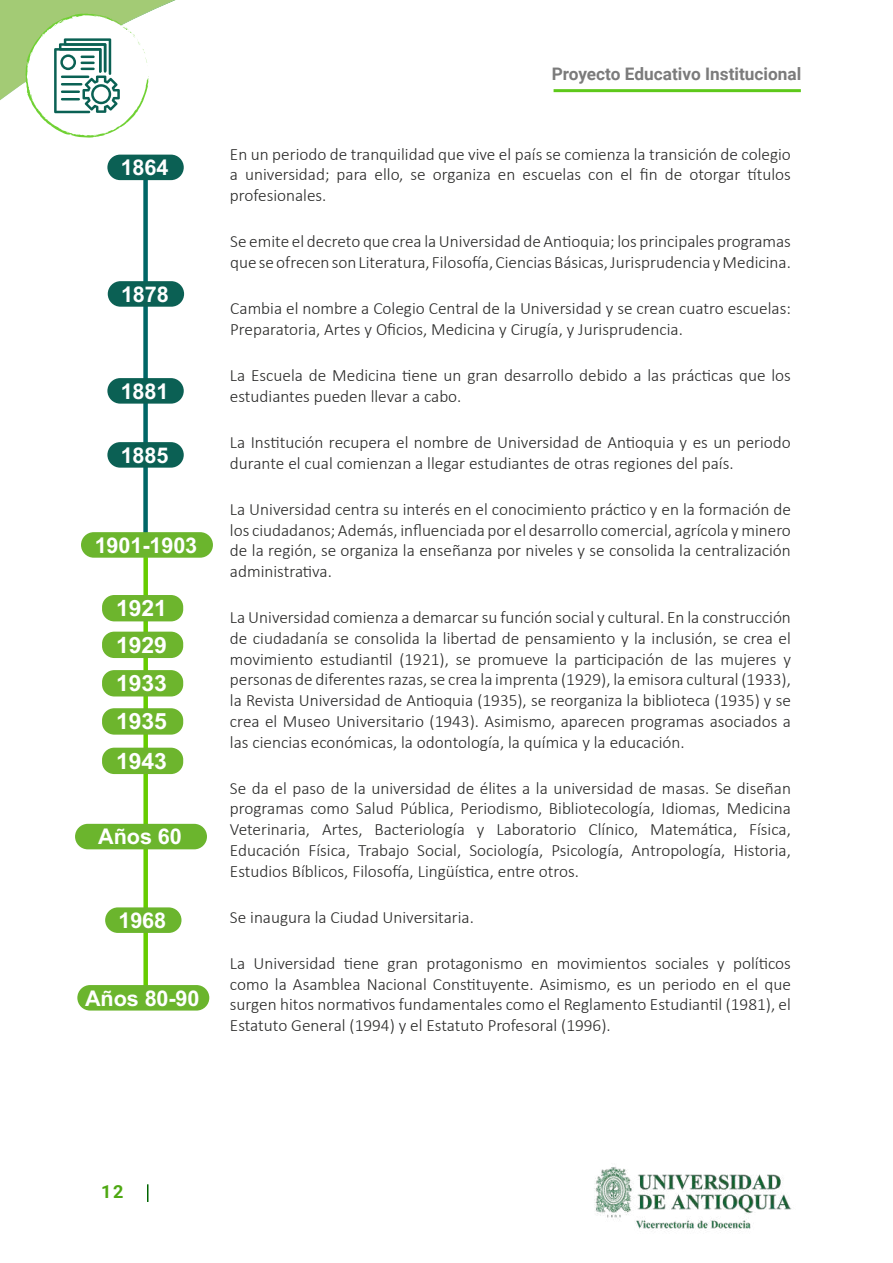
<style>
.page{position:relative;width:893px;height:1263px;background:#fff}
.page>*{position:absolute;margin:0;border:0;box-sizing:border-box;transform-origin:0 0}
.t1{font:700 22.35px/38.1px "Arial";letter-spacing:-.005em;color:#fff;text-align:justify}
.t2{font:700 21.6px "Arial";letter-spacing:-.005em;color:#fff}
.t3{font:700 18px "Roboto";color:#4ea812}
.t4{font:300 17.25px/20.7px "Calibri";color:#282827;text-align:justify}
.t5{font:700 17.25px "Roboto";color:#7b7b7b}
</style>
<div class="page">
<svg style="left:0;top:0;width:801px;height:100px"></svg>
<svg style="left:147px;top:1184px;width:1px;height:18px"></svg>
<img style="left:594px;top:1167px;width:198px;height:62px">
<hr style="left:554px;top:89px;width:247px;height:3px;background:#5ec91a">
<svg style="left:25px;top:13px;width:124px;height:125px"></svg>
<div style="left:143px;top:557px;width:5px;height:448px;background:#6c0"></div>
<div style="left:143px;top:158px;width:5px;height:389px;background:#066"></div>
<div style="left:107px;top:155px;width:77px;height:25px;background:#0b6054;border-radius:13px"></div>
<div style="left:107px;top:378px;width:77px;height:26px;background:#0b6054;border-radius:13px"></div>
<div style="left:107px;top:442px;width:77px;height:26px;background:#0b6054;border-radius:13px"></div>
<div style="left:81px;top:532px;width:132px;height:26px;background:#6bb52d;border-radius:13px"></div>
<div style="left:75px;top:824px;width:132px;height:25px;background:#6bb52d;border-radius:13px"></div>
<div style="left:105px;top:907px;width:76px;height:26px;background:#6bb52d;border-radius:13px"></div>
<div style="left:77px;top:985px;width:132px;height:25px;background:#6bb52d;border-radius:13px"></div>
<div style="left:108px;top:281px;width:76px;height:26px;background:#0b6054;border-radius:13px"></div>
<div style="left:102px;top:595px;width:81px;height:26px;background:#6db52d;border-radius:12px"></div>
<div style="left:102px;top:632px;width:81px;height:26px;background:#6db52d;border-radius:12px"></div>
<div style="left:102px;top:670px;width:81px;height:26px;background:#6db52d;border-radius:12px"></div>
<div style="left:102px;top:708px;width:81px;height:27px;background:#6db52d;border-radius:12px"></div>
<div style="left:102px;top:748px;width:81px;height:26px;background:#6db52d;border-radius:12px"></div>
<p class="t2" style="left:121px;top:152px;width:49px">1864</p>
<p class="t2" style="left:121px;top:279px;width:49px">1878</p>
<p class="t2" style="left:121px;top:376px;width:49px">1881</p>
<p class="t2" style="left:121px;top:440px;width:49px">1885</p>
<p class="t2" style="left:95px;top:530px;width:104px">1901-1903</p>
<p class="t1" style="left:116px;top:589px;width:52px">1921<br>1929<br>1933<br>1935<br>1943</p>
<p class="t2" style="left:98px;top:821px;width:85px">Años 60</p>
<p class="t2" style="left:118px;top:905px;width:49px">1968</p>
<p class="t2" style="left:85px;top:983px;width:116px">Años 80-90</p>
<p class="t5" style="left:552px;top:61px;width:251px">Proyecto Educativo Institucional</p>
<p class="t4" style="left:230px;top:143px;width:562px">En un periodo de tranquilidad que vive el país se comienza la transición de colegio a universidad; para ello, se organiza en escuelas con el fin de otorgar títulos profesionales.</p>
<p class="t4" style="left:230px;top:231px;width:562px">Se emite el decreto que crea la Universidad de Antioquia; los principales programas que se ofrecen son Literatura, Filosofía, Ciencias Básicas, Jurisprudencia y Medicina.</p>
<p class="t4" style="left:230px;top:298px;width:562px">Cambia el nombre a Colegio Central de la Universidad y se crean cuatro escuelas:<br>Preparatoria, Artes y Oficios, Medicina y Cirugía, y Jurisprudencia.</p>
<p class="t4" style="left:230px;top:365px;width:562px">La Escuela de Medicina tiene un gran desarrollo debido a las prácticas que los estudiantes pueden llevar a cabo.</p>
<p class="t4" style="left:230px;top:432px;width:562px">La Institución recupera el nombre de Universidad de Antioquia y es un periodo durante el cual comienzan a llegar estudiantes de otras regiones del país.</p>
<p class="t4" style="left:230px;top:499px;width:562px">La Universidad centra su interés en el conocimiento práctico y en la formación de los ciudadanos; Además, influenciada por el desarrollo comercial, agrícola y minero de la región, se organiza la enseñanza por niveles y se consolida la centralización administrativa.</p>
<p class="t4" style="left:230px;top:607px;width:562px">La Universidad comienza a demarcar su función social y cultural. En la construcción de ciudadanía se consolida la libertad de pensamiento y la inclusión, se crea el movimiento estudiantil (1921), se promueve la participación de las mujeres y personas de diferentes razas, se crea la imprenta (1929), la emisora cultural (1933), la Revista Universidad de Antioquia (1935), se reorganiza la biblioteca (1935) y se crea el Museo Universitario (1943). Asimismo, aparecen programas asociados a las ciencias económicas, la odontología, la química y la educación.</p>
<p class="t4" style="left:230px;top:777px;width:562px">Se da el paso de la universidad de élites a la universidad de masas. Se diseñan programas como Salud Pública, Periodismo, Bibliotecología, Idiomas, Medicina Veterinaria, Artes, Bacteriología y Laboratorio Clínico, Matemática, Física, Educación Física, Trabajo Social, Sociología, Psicología, Antropología, Historia, Estudios Bíblicos, Filosofía, Lingüística, entre otros.</p>
<p class="t4" style="left:230px;top:906px;width:245px">Se inaugura la Ciudad Universitaria.</p>
<p class="t4" style="left:230px;top:953px;width:562px">La Universidad tiene gran protagonismo en movimientos sociales y políticos como la Asamblea Nacional Constituyente. Asimismo, es un periodo en el que surgen hitos normativos fundamentales como el Reglamento Estudiantil (1981), el Estatuto General (1994) y el Estatuto Profesoral (1996).</p>
<p class="t3" style="left:101px;top:1179px;width:24px">12</p>
</div>
